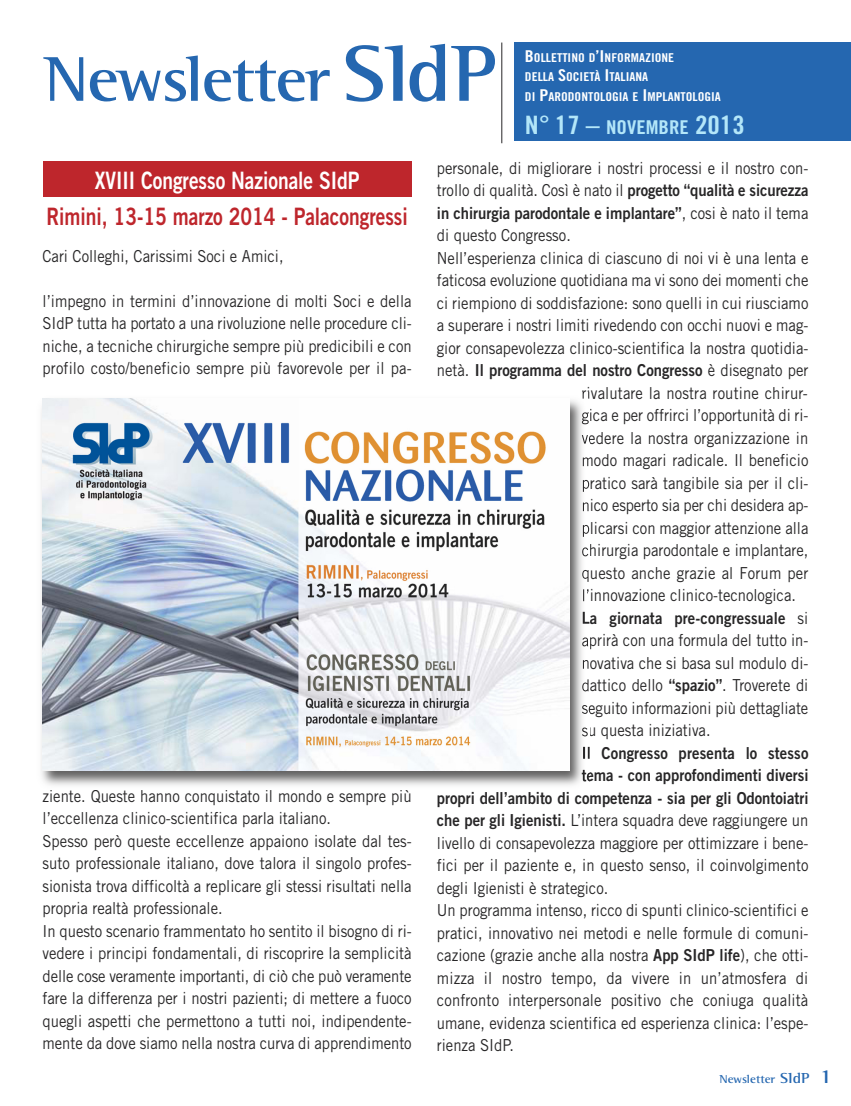
<style>
.page{position:relative;width:851px;height:1106px;background:#fff}
.page>*{position:absolute;margin:0;border:0;box-sizing:border-box;transform-origin:0 0}
.t1{font:700 64.65px "Rotis Semi Serif";letter-spacing:-.025em;color:#2567b0;scale:1.04 1}
.t2{font:25.35px "Trade Gothic Bold Cond Twenty";color:#b3e6f9;scale:1.1 1}
.t3{font:24px "Trade Gothic Bold Two";color:#be262c;scale:.8 1}
.t4{font:24px "Trade Gothic Bold Two";color:#fff;scale:.8 1}
.t5{font:16.5px/22.5px "Trade Gothic";color:#272627;scale:.9 1}
.t6{font:16.5px/22.5px "Trade Gothic Bold Two";color:#272627;text-align:right;scale:.9 1}
.t7{font:12.15px/19.5px "Trade Gothic Bold Cond Twenty";color:#fff;scale:1.1 1}
.t8{font:700 11.85px "Rotis Semi Serif";color:#2567b0;scale:1.06 1}
.s1{font-size:81.3px}
.s2{font-size:16.35px}
.s3{font-size:19.05px}
.s4{font-family:"Trade Gothic Bold Two"}
.s5{font-family:"Trade Gothic"}
.s6{font-size:14.85px}
.s7{font-size:20.1px}
</style>
<div class="page">
<div style="left:514px;top:43px;width:336px;height:98px;background:#2567b0"></div>
<hr style="left:501px;top:43px;width:1px;height:100px;background:#272627">
<div style="left:43px;top:162px;width:368px;height:35px;background:#be262c"></div>
<img style="left:41px;top:398px;width:548px;height:388px">
<svg style="left:582px;top:392px;width:7px;height:7px"></svg>
<svg style="left:581px;top:411px;width:8px;height:13px"></svg>
<svg style="left:581px;top:434px;width:8px;height:10px"></svg>
<svg style="left:582px;top:457px;width:7px;height:9px"></svg>
<svg style="left:582px;top:479px;width:7px;height:13px"></svg>
<svg style="left:582px;top:502px;width:7px;height:9px"></svg>
<svg style="left:582px;top:524px;width:7px;height:13px"></svg>
<svg style="left:582px;top:547px;width:6px;height:10px"></svg>
<svg style="left:582px;top:569px;width:7px;height:13px"></svg>
<svg style="left:583px;top:589px;width:6px;height:12px"></svg>
<svg style="left:582px;top:611px;width:7px;height:13px"></svg>
<svg style="left:582px;top:637px;width:6px;height:10px"></svg>
<svg style="left:582px;top:656px;width:7px;height:13px"></svg>
<svg style="left:582px;top:679px;width:7px;height:12px"></svg>
<svg style="left:582px;top:704px;width:7px;height:10px"></svg>
<svg style="left:582px;top:727px;width:6px;height:10px"></svg>
<svg style="left:583px;top:746px;width:6px;height:13px"></svg>
<svg style="left:581px;top:769px;width:8px;height:13px"></svg>
<img style="left:43px;top:398px;width:526px;height:372px">
<h1 class="t1" style="left:44px;top:55px;width:437px">Newsletter <span class="s1">SIdP</span></h1>
<p class="t7" style="left:525px;top:49px;width:180px"><span class="s2">B</span>OLLETTINO D<span class="s2">’I</span>NFORMAZIONE<br>DELLA <span class="s2">S</span>OCIETÀ <span class="s2">I</span>TALIANA<br>DI <span class="s2">P</span>ARODONTOLOGIA E <span class="s2">I</span>MPLANTOLOGIA</p>
<h2 class="t2" style="left:525px;top:115px;width:201px">N° 17 – <span class="s3">NOVEMBRE</span> 2013</h2>
<h3 class="t4" style="left:95px;top:171px;width:332px">XVIII Congresso Nazionale SIdP</h3>
<h3 class="t3" style="left:46px;top:208px;width:453px">Rimini, 13-15 marzo 2014 - Palacongressi</h3>
<p class="t5" style="left:43px;top:246px;width:269px">Cari Colleghi, Carissimi Soci e Amici,</p>
<p class="t5" style="left:43px;top:291px;width:411px;text-align:justify">l’impegno in termini d’innovazione di molti Soci e della SIdP tutta ha portato a una rivoluzione nelle procedure cli&shy;niche, a tecniche chirurgiche sempre più predicibili e con profilo costo/beneficio sempre più favorevole per il pa-</p>
<p class="t5" style="left:43px;top:786px;width:411px">ziente. Queste hanno conquistato il mondo e sempre più l’eccellenza clinico-scientifica parla italiano.<br>Spesso però queste eccellenze appaiono isolate dal tes&shy;suto professionale italiano, dove talora il singolo profes&shy;sionista trova difficoltà a replicare gli stessi risultati nella propria realtà professionale.<br>In questo scenario frammentato ho sentito il bisogno di ri&shy;vedere i principi fondamentali, di riscoprire la semplicità delle cose veramente importanti, di ciò che può veramente fare la differenza per i nostri pazienti; di mettere a fuoco quegli aspetti che permettono a tutti noi, indipendente&shy;mente da dove siamo nella nostra curva di apprendimento</p>
<p class="t5" style="left:437px;top:158px;width:414px">personale, di migliorare i nostri processi e il nostro con&shy;trollo di qualità. Così è nato il <span class="s4">progetto “qualità e sicurezza</span></p>
<p class="t6" style="left:437px;top:203px;width:414px">in chirurgia parodontale e implantare”<span class="s5">, cosi è nato il tema</span></p>
<p class="t5" style="left:437px;top:225px;width:414px">di questo Congresso.<br>Nell’esperienza clinica di ciascuno di noi vi è una lenta e faticosa evoluzione quotidiana ma vi sono dei momenti che ci riempiono di soddisfazione: sono quelli in cui riusciamo a superare i nostri limiti rivedendo con occhi nuovi e mag&shy;gior consapevolezza clinico-scientifica la nostra quotidia-</p>
<p class="t6" style="left:437px;top:360px;width:414px"><span class="s5">netà.</span> Il programma del nostro Congresso <span class="s5">è disegnato per</span></p>
<p class="t5" style="left:581px;top:383px;width:253px;text-align:justify">rivalutare la nostra routine chirur&shy;gica e per offrirci l’opportunità di ri&shy;vedere la nostra organizzazione in modo magari radicale. Il beneficio pratico sarà tangibile sia per il cli&shy;nico esperto sia per chi desidera ap&shy;plicarsi con maggior attenzione alla chirurgia parodontale e implantare, questo anche grazie al Forum per l’innovazione clinico-tecnologica.</p>
<p class="t6" style="left:581px;top:608px;width:253px">La giornata pre-congressuale <span class="s5">si</span></p>
<p class="t5" style="left:581px;top:630px;width:253px;text-align:justify">aprirà con una formula del tutto in&shy;novativa che si basa sul modulo di&shy;dattico dello <span class="s4">“spazio”</span>. Troverete di seguito informazioni più dettagliate su questa iniziativa.</p>
<p class="t6" style="left:437px;top:743px;width:414px">Il Congresso presenta lo stesso<br>tema - con approfondimenti diversi<br>propri dell’ambito di competenza - sia per gli Odontoiatri</p>
<p class="t5" style="left:437px;top:810px;width:414px"><span class="s4">che per gli Igienisti.</span> L’intera squadra deve raggiungere un livello di consapevolezza maggiore per ottimizzare i bene&shy;fici per il paziente e, in questo senso, il coinvolgimento degli Igienisti è strategico.<br>Un programma intenso, ricco di spunti clinico-scientifici e pratici, innovativo nei metodi e nelle formule di comuni&shy;cazione (grazie anche alla nostra <span class="s4">App SIdP life</span>), che otti&shy;mizza il nostro tempo, da vivere in un’atmosfera di confronto interpersonale positivo che coniuga qualità umane, evidenza scientifica ed esperienza clinica: l’espe&shy;rienza SIdP.</p>
<p class="t8" style="left:719px;top:1074px;width:107px">Newsletter <span class="s6">SIdP</span> <span class="s7">1</span></p>
</div>
